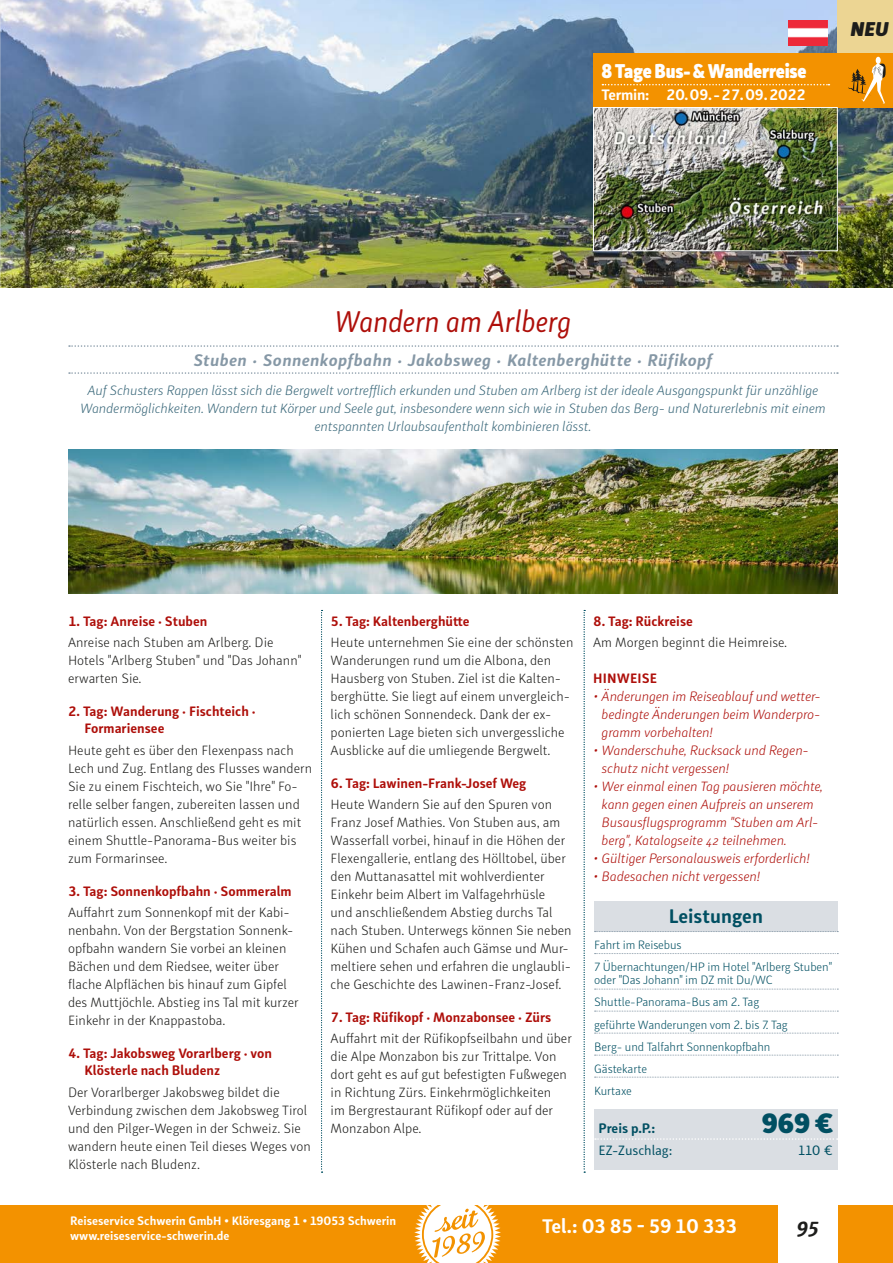
<style>
.page{position:relative;width:893px;height:1263px;background:#fff}
.page>*{position:absolute;margin:0;border:0;box-sizing:border-box;transform-origin:0 0}
.t1{font:italic 30px "Submariner R24";letter-spacing:-.01em;color:#ae0f0a;scale:.9 1}
.t2{font:900 27px "Submariner R24";color:#004f62}
.t3{font:italic 700 22.5px "Submariner R24";color:#1d1d1b}
.t4{font:900 19.5px "Submariner R24";letter-spacing:-.01em;color:#fff;scale:.9 1}
.t5{font:700 19.5px "Submariner R24";color:#fff}
.t6{font:700 19.5px "Submariner R24";color:#004f62}
.t7{font:italic 900 19.5px "Submariner R24";color:#1d1d1b}
.t8{font:italic 700 16.5px "Submariner R24";letter-spacing:.025em;color:#8698a6}
.t9{font:700 15px "Submariner R24";letter-spacing:-.02em;color:#fff}
.t10{font:300 13.5px/18px "Submariner R24";color:#1d1d1b}
.t11{font:italic 300 13.5px/18px "Submariner R24";letter-spacing:-.01em;color:#ae0f0a}
.t12{font:italic 300 13.5px/18px "Submariner R24";letter-spacing:-.01em;color:#3a687a;text-align:center}
.t13{font:700 13.5px/16.5px "Submariner R24";color:#ae0f0a}
.t14{font:13.5px "Submariner R24";letter-spacing:-.01em;color:#004f62}
.t15{font:700 13.5px "Submariner R24";color:#004f62}
.t16{font:300 12px/22px "Submariner R24";letter-spacing:-.01em;color:#004f62}
.t17{font:700 12px/14.4px "Submariner R24";color:#fff}
</style>
<div class="page">
<img style="left:0;top:0;width:893px;height:287px">
<div style="left:0;top:1205px;width:893px;height:58px;background:#f39200"></div>
<svg style="left:321px;top:610px;width:2px;height:563px"></svg>
<svg style="left:584px;top:610px;width:1px;height:563px"></svg>
<div style="left:594px;top:901px;width:244px;height:31px;background:#dadee3"></div>
<svg style="left:595px;top:931px;width:243px;height:1px"></svg>
<svg style="left:595px;top:953px;width:243px;height:1px"></svg>
<svg style="left:595px;top:989px;width:243px;height:1px"></svg>
<svg style="left:595px;top:1011px;width:243px;height:1px"></svg>
<svg style="left:595px;top:1033px;width:243px;height:1px"></svg>
<svg style="left:595px;top:1055px;width:243px;height:1px"></svg>
<svg style="left:595px;top:1077px;width:243px;height:1px"></svg>
<div style="left:594px;top:1109px;width:244px;height:60px;background:#dadee3"></div>
<svg style="left:595px;top:1138px;width:243px;height:2px"></svg>
<svg style="left:69px;top:345px;width:769px;height:2px"></svg>
<svg style="left:69px;top:372px;width:769px;height:2px"></svg>
<div style="left:838px;top:0;width:55px;height:53px;background:#ecd593"></div>
<div style="left:593px;top:53px;width:245px;height:54px;background:#f39200"></div>
<svg style="left:602px;top:84px;width:227px;height:1px"></svg>
<img style="left:68px;top:449px;width:770px;height:144px">
<svg style="left:414px;top:1205px;width:87px;height:58px"></svg>
<div style="left:778px;top:1203px;width:60px;height:60px;background:#fff"></div>
<div style="left:838px;top:53px;width:55px;height:54px;background:#f39200"></div>
<svg style="left:848px;top:57px;width:38px;height:47px"></svg>
<img style="left:788px;top:20px;width:40px;height:26px">
<img style="left:595px;top:109px;width:241px;height:140px">
<div style="left:593px;top:107px;width:245px;height:144px;border:1px solid #fff"></div>
<h3 class="t4" style="left:602px;top:57px;width:229px">8 Tage Bus- &amp; Wanderreise</h3>
<p class="t9" style="left:602px;top:84px;width:206px">Termin: 20. 09. - 27. 09. 2022</p>
<h3 class="t7" style="left:850px;top:16px;width:40px">NEU</h3>
<h1 class="t1" style="left:335px;top:302px;width:264px">Wandern am Arlberg</h1>
<p class="t8" style="left:193px;top:349px;width:520px">Stuben · Sonnenkopfbahn · Jakobsweg · Kaltenberghütte · Rüfikopf</p>
<p class="t12" style="left:80px;top:381px;width:747px">Auf Schusters Rappen lässt sich die Bergwelt vortrefflich erkunden und Stuben am Arlberg ist der ideale Ausgangspunkt für unzählige<br>Wandermöglichkeiten. Wandern tut Körper und Seele gut, insbesondere wenn sich wie in Stuben das Berg- und Naturerlebnis mit einem entspannten Urlaubsaufenthalt kombinieren lässt.</p>
<p class="t13" style="left:68px;top:613px;width:141px">1. Tag: Anreise · Stuben</p>
<p class="t10" style="left:68px;top:633px;width:235px">Anreise nach Stuben am Arlberg. Die<br>Hotels "Arlberg Stuben" und "Das Johann" erwarten Sie.</p>
<p class="t13" style="left:85px;top:703px;width:173px;text-indent:-16px">2. Tag: Wanderung · Fischteich ·<br>Formariensee</p>
<p class="t10" style="left:68px;top:741px;width:246px">Heute geht es über den Flexenpass nach Lech und Zug. Entlang des Flusses wandern Sie zu einem Fischteich, wo Sie "Ihre" Fo&shy;relle selber fangen, zubereiten lassen und natürlich essen. Anschließend geht es mit einem Shuttle-Panorama-Bus weiter bis zum Formarinsee.</p>
<p class="t13" style="left:68px;top:883px;width:225px">3. Tag: Sonnenkopfbahn · Sommeralm</p>
<p class="t10" style="left:68px;top:903px;width:232px">Auffahrt zum Sonnenkopf mit der Kabi&shy;nenbahn. Von der Bergstation Sonnenk&shy;opfbahn wandern Sie vorbei an kleinen Bächen und dem Riedsee, weiter über flache Alpflächen bis hinauf zum Gipfel des Muttjöchle. Abstieg ins Tal mit kurzer Einkehr in der Knappastoba.</p>
<p class="t13" style="left:85px;top:1045px;width:189px;text-indent:-16px">4. Tag: Jakobsweg Vorarlberg · von<br>Klösterle nach Bludenz</p>
<p class="t10" style="left:68px;top:1083px;width:244px">Der Vorarlberger Jakobsweg bildet die Verbindung zwischen dem Jakobsweg Tirol und den Pilger-Wegen in der Schweiz. Sie wandern heute einen Teil dieses Weges von Klösterle nach Bludenz.</p>
<p class="t13" style="left:331px;top:613px;width:141px">5. Tag: Kaltenberghütte</p>
<p class="t10" style="left:331px;top:633px;width:244px">Heute unternehmen Sie eine der schönsten Wanderungen rund um die Albona, den Hausberg von Stuben. Ziel ist die Kalten&shy;berghütte. Sie liegt auf einem unvergleich&shy;lich schönen Sonnendeck. Dank der ex&shy;ponierten Lage bieten sich unvergessliche Ausblicke auf die umliegende Bergwelt.</p>
<p class="t13" style="left:331px;top:775px;width:197px">6. Tag: Lawinen-Frank-Josef Weg</p>
<p class="t10" style="left:331px;top:795px;width:243px">Heute Wandern Sie auf den Spuren von Franz Josef Mathies. Von Stuben aus, am Wasserfall vorbei, hinauf in die Höhen der Flexengallerie, entlang des Hölltobel, über den Muttanasattel mit wohlverdienter Einkehr beim Albert im Valfagehrhüsle<br>und anschließendem Abstieg durchs Tal nach Stuben. Unterwegs können Sie neben Kühen und Schafen auch Gämse und Mur&shy;meltiere sehen und erfahren die unglaubli&shy;che Geschichte des Lawinen-Franz-Josef.</p>
<p class="t13" style="left:331px;top:1009px;width:222px">7. Tag: Rüfikopf · Monzabonsee · Zürs</p>
<p class="t10" style="left:331px;top:1029px;width:243px">Auffahrt mit der Rüfikopfseilbahn und über die Alpe Monzabon bis zur Trittalpe. Von dort geht es auf gut befestigten Fußwegen in Richtung Zürs. Einkehrmöglichkeiten<br>im Bergrestaurant Rüfikopf oder auf der Monzabon Alpe.</p>
<p class="t13" style="left:593px;top:613px;width:101px">8. Tag: Rückreise</p>
<p class="t10" style="left:593px;top:633px;width:196px">Am Morgen beginnt die Heimreise.</p>
<p class="t13" style="left:593px;top:670px;width:65px">HINWEISE</p>
<p class="t11" style="left:602px;top:687px;width:221px;text-align:justify;text-indent:-9px">• Änderungen im Reiseablauf und wetter&shy;bedingte Änderungen beim Wanderpro&shy;gramm vorbehalten!</p>
<p class="t11" style="left:602px;top:741px;width:209px;text-indent:-9px">• Wanderschuhe, Rucksack und Regen&shy;schutz nicht vergessen!</p>
<p class="t11" style="left:602px;top:777px;width:223px;text-indent:-9px">• Wer einmal einen Tag pausieren möchte, kann gegen einen Aufpreis an unserem Busausflugsprogramm "Stuben am Arl&shy;berg", Katalogseite 42 teilnehmen.</p>
<p class="t11" style="left:593px;top:849px;width:218px">• Gültiger Personalausweis erforderlich!</p>
<p class="t11" style="left:593px;top:867px;width:168px">• Badesachen nicht vergessen!</p>
<h3 class="t6" style="left:669px;top:903px;width:96px">Leistungen</h3>
<p class="t16" style="left:594px;top:933px;width:239px">Fahrt im Reisebus<br>7 Übernachtungen/HP im Hotel "Arlberg Stuben"</p>
<p class="t16" style="left:594px;top:969px;width:195px">oder "Das Johann" im DZ mit Du/WC<br>Shuttle-Panorama-Bus am 2. Tag geführte Wanderungen vom 2. bis 7. Tag<br>Berg- und Talfahrt Sonnenkopfbahn<br>Gästekarte<br>Kurtaxe</p>
<p class="t15" style="left:598px;top:1119px;width:58px">Preis p.P.:</p>
<h2 class="t2" style="left:762px;top:1105px;width:73px">969 €</h2>
<p class="t14" style="left:598px;top:1142px;width:75px">EZ-Zuschlag:</p>
<p class="t14" style="left:798px;top:1142px;width:36px">110 €</p>
<p class="t17" style="left:70px;top:1214px;width:328px">Reiseservice Schwerin GmbH • Klöresgang 1 • 19053 Schwerin www.reiseservice-schwerin.de</p>
<h3 class="t5" style="left:542px;top:1212px;width:196px">Tel.: 03 85 - 59 10 333</h3>
<h3 class="t3" style="left:797px;top:1209px;width:24px">95</h3>
</div>
